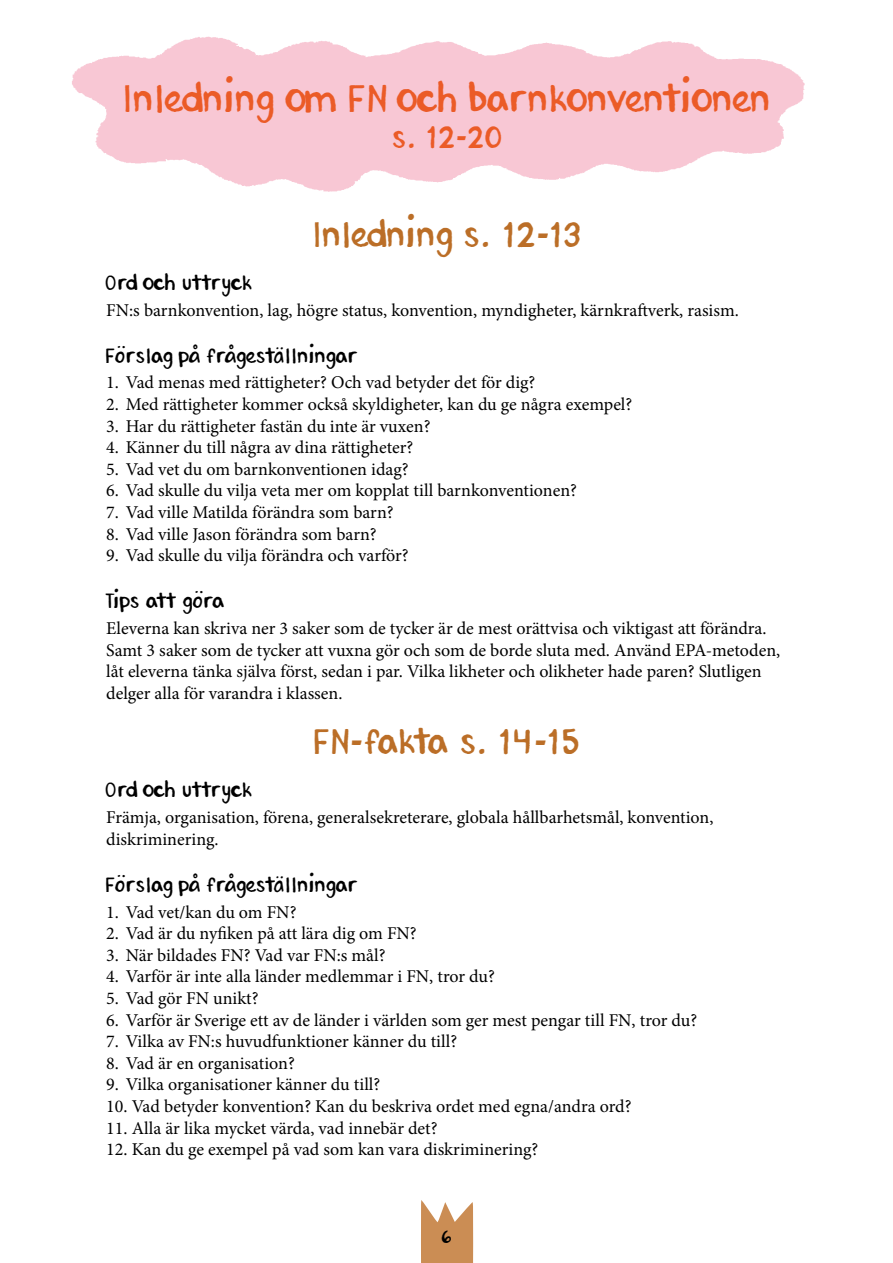
<style>
.page{position:relative;width:893px;height:1263px;background:#fff}
.page>*{position:absolute;margin:0;border:0;box-sizing:border-box;transform-origin:0 0}
.t1{font:39px "andreapippins";letter-spacing:.055em;color:#eb5b27}
.t2{font:36px "andreapippins";letter-spacing:.05em;color:#bb6e27}
.t3{font:31.5px "andreapippins";color:#eb5b27}
.t4{font:21px "andreapippins";letter-spacing:.04em;color:#000}
.t5{font:21px "andreapippins";letter-spacing:.06em;color:#000}
.t6{font:18px/21.6px "Minion Pro";color:#000}
.t7{font:18px "andreapippins";color:#000}
</style>
<div class="page">
<svg style="left:421px;top:1200px;width:53px;height:63px"></svg>
<img style="left:72px;top:36px;width:733px;height:156px">
<h1 class="t1" style="left:122px;top:75px;width:650px">Inledning om FN och barnkonventionen</h1>
<h3 class="t3" style="left:392px;top:118px;width:110px">s. 12-20</h3>
<h2 class="t2" style="left:312px;top:213px;width:270px">Inledning s. 12-13</h2>
<p class="t5" style="left:106px;top:270px;width:146px">Ord och uttryck</p>
<p class="t6" style="left:106px;top:299px;width:634px">FN:s barnkonvention, lag, högre status, konvention, myndigheter, kärnkraftverk, rasism.</p>
<p class="t4" style="left:106px;top:343px;width:253px">Förslag på frågeställningar</p>
<p class="t6" style="left:106px;top:372px;width:431px">1. Vad menas med rättigheter? Och vad betyder det för dig?</p>
<p class="t6" style="left:106px;top:394px;width:527px">2. Med rättigheter kommer också skyldigheter, kan du ge några exempel?</p>
<p class="t6" style="left:106px;top:415px;width:326px">3. Har du rättigheter fastän du inte är vuxen?</p>
<p class="t6" style="left:106px;top:437px;width:308px">4. Känner du till några av dina rättigheter?</p>
<p class="t6" style="left:106px;top:458px;width:304px">5. Vad vet du om barnkonventionen idag?</p>
<p class="t6" style="left:106px;top:480px;width:472px">6. Vad skulle du vilja veta mer om kopplat till barnkonventionen?</p>
<p class="t6" style="left:106px;top:502px;width:289px">7. Vad ville Matilda förändra som barn?</p>
<p class="t6" style="left:106px;top:523px;width:272px">8. Vad ville Jason förändra som barn?</p>
<p class="t6" style="left:106px;top:545px;width:304px">9. Vad skulle du vilja förändra och varför?</p>
<p class="t4" style="left:106px;top:588px;width:119px">Tips att göra</p>
<p class="t6" style="left:106px;top:617px;width:675px">Eleverna kan skriva ner 3 saker som de tycker är de mest orättvisa och viktigast att förändra.<br>Samt 3 saker som de tycker att vuxna gör och som de borde sluta med. Använd EPA-metoden, låt eleverna tänka själva först, sedan i par. Vilka likheter och olikheter hade paren? Slutligen delger alla för varandra i klassen.</p>
<h2 class="t2" style="left:314px;top:720px;width:266px">FN-fakta s. 14-15</h2>
<p class="t5" style="left:106px;top:778px;width:146px">Ord och uttryck</p>
<p class="t6" style="left:106px;top:807px;width:609px">Främja, organisation, förena, generalsekreterare, globala hållbarhetsmål, konvention, diskriminering.</p>
<p class="t4" style="left:106px;top:872px;width:253px">Förslag på frågeställningar</p>
<p class="t6" style="left:106px;top:901px;width:192px">1. Vad vet/kan du om FN?</p>
<p class="t6" style="left:106px;top:923px;width:312px">2. Vad är du nyfiken på att lära dig om FN?</p>
<p class="t6" style="left:106px;top:944px;width:281px">3. När bildades FN? Vad var FN:s mål?</p>
<p class="t6" style="left:106px;top:966px;width:390px">4. Varför är inte alla länder medlemmar i FN, tror du?</p>
<p class="t6" style="left:106px;top:987px;width:154px">5. Vad gör FN unikt?</p>
<p class="t6" style="left:106px;top:1009px;width:592px">6. Varför är Sverige ett av de länder i världen som ger mest pengar till FN, tror du?</p>
<p class="t6" style="left:106px;top:1031px;width:352px">7. Vilka av FN:s huvudfunktioner känner du till?</p>
<p class="t6" style="left:106px;top:1052px;width:190px">8. Vad är en organisation?</p>
<p class="t6" style="left:106px;top:1074px;width:276px">9. Vilka organisationer känner du till?</p>
<p class="t6" style="left:106px;top:1095px;width:527px">10. Vad betyder konvention? Kan du beskriva ordet med egna/andra ord?</p>
<p class="t6" style="left:106px;top:1117px;width:333px">11. Alla är lika mycket värda, vad innebär det?</p>
<p class="t6" style="left:106px;top:1139px;width:434px">12. Kan du ge exempel på vad som kan vara diskriminering?</p>
<p class="t7" style="left:442px;top:1226px;width:11px">6</p>
</div>
